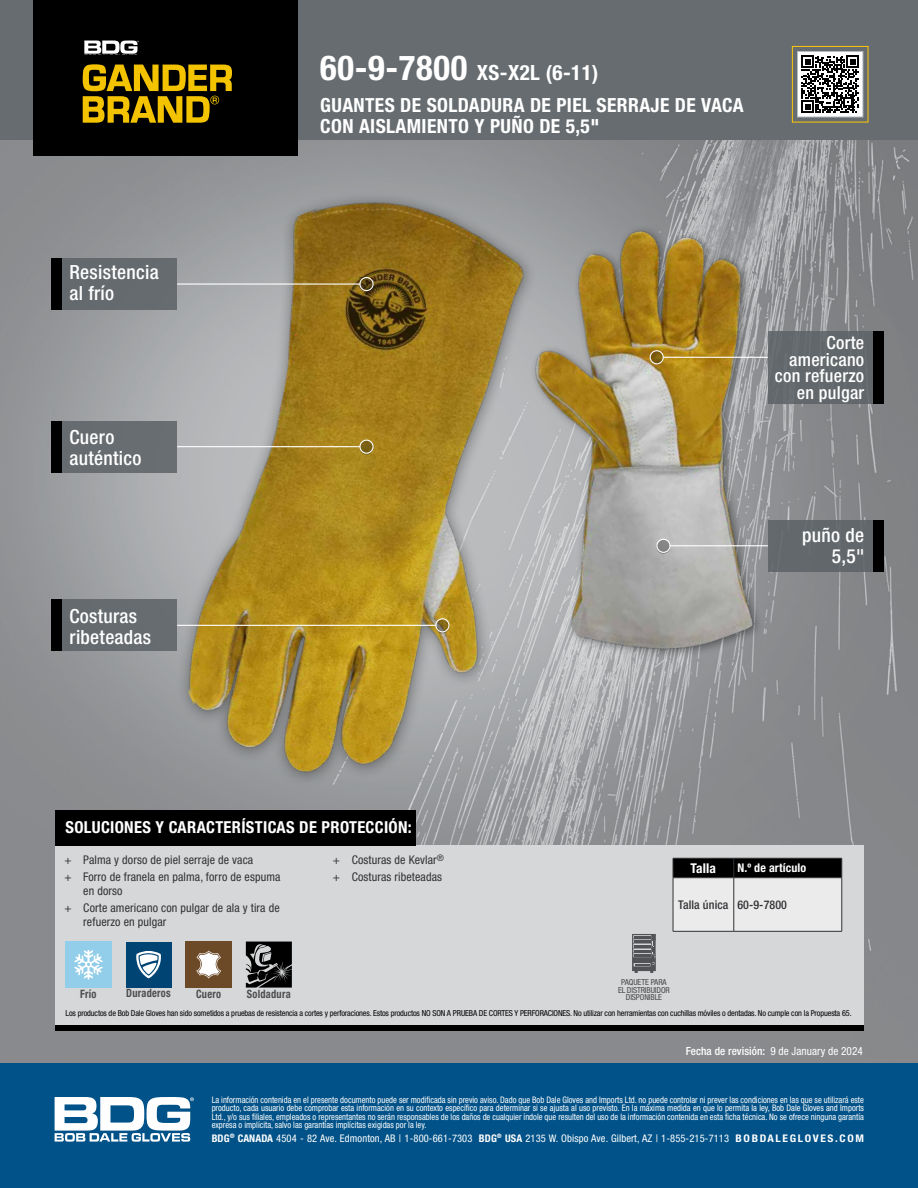
<style>
.page{position:relative;width:918px;height:1188px;background:#fff}
.page>*{position:absolute;margin:0;border:0;box-sizing:border-box;transform-origin:0 0}
.t1{font:700 condensed 21px "Helvetica Neue LT Std";letter-spacing:.02em;color:#fff}
.t2{font:700 condensed 19.5px/21px "Helvetica Neue LT Std";letter-spacing:.02em;color:#fff}
.t3{font:500 condensed 19.5px/21px "Helvetica Neue LT Std";letter-spacing:.015em;color:#fff}
.t4{font:500 condensed 18px/16.5px "Helvetica Neue LT Std";letter-spacing:.015em;color:#fff;text-align:right}
.t5{font:700 condensed 16.5px "Helvetica Neue LT Std";letter-spacing:.02em;color:#fff}
.t6{font:700 condensed 13.5px "Helvetica Neue LT Std";letter-spacing:.01em;color:#fff}
.t7{font:condensed 12px/16.5px "Helvetica Neue LT Std";letter-spacing:.01em;color:#313234}
.t8{font:500 condensed 12px "Helvetica Neue LT Std";letter-spacing:.01em;color:#313234}
.t9{font:700 condensed 12px "Helvetica Neue LT Std";letter-spacing:.01em;color:#fff}
.t10{font:700 condensed 11.55px "Helvetica Neue";letter-spacing:.025em;color:#4b4d4f;scale:.9 1}
.t11{font:700 condensed 11.4px "Helvetica Neue";letter-spacing:.025em;color:#4b4d4f;scale:.9 1}
.t12{font:500 condensed 11.25px "Helvetica Neue LT Std";letter-spacing:.005em;color:#fff}
.t13{font:condensed 10.5px "Helvetica Neue LT Std";letter-spacing:.01em;color:#fff}
.t14{font:condensed 9.75px "Helvetica Neue LT Std";letter-spacing:.01em;color:#000}
.t15{font:condensed 9.75px/10.5px "Helvetica Neue LT Std";letter-spacing:.01em;color:#464547}
.t16{font:condensed 9px/8.6px "Helvetica Neue LT Std";color:#fff;text-align:justify;scale:.95 1}
.t17{font:condensed 8.25px "Helvetica Neue LT Std";letter-spacing:-.015em;color:#000}
.t18{font:condensed 8.25px/7.5px "Helvetica Neue LT Std";letter-spacing:-.01em;color:#464547;text-align:center}
.s1{font-size:34.5px}
.s2{font-weight:400}
.s3{font-weight:700}
</style>
<div class="page">
<img style="left:0;top:140px;width:918px;height:923px">
<div style="left:0;top:0;width:918px;height:140px;background:#666c70"></div>
<div style="left:34px;top:0;width:264px;height:156px;background:#000"></div>
<svg style="left:84px;top:40px;width:55px;height:15px"></svg>
<div style="left:792px;top:46px;width:76px;height:76px;border:1px solid #ffc709"></div>
<svg style="left:83px;top:64px;width:149px;height:59px"></svg>
<div style="left:0;top:1063px;width:918px;height:125px;background:#005288"></div>
<svg style="left:54px;top:1097px;width:140px;height:45px"></svg>
<div style="left:55px;top:846px;width:809px;height:180px;background:#d5d7d8"></div>
<div style="left:55px;top:810px;width:361px;height:36px;background:#000"></div>
<div style="left:55px;top:1025px;width:809px;height:5px;background:#000"></div>
<svg style="left:632px;top:934px;width:24px;height:39px"></svg>
<img style="left:179px;top:154px;width:391px;height:650px">
<img style="left:511px;top:211px;width:250px;height:472px">
<svg style="left:65px;top:942px;width:46px;height:46px;background:#9ed3eb"></svg>
<svg style="left:74px;top:950px;width:14px;height:19px"></svg>
<div style="left:126px;top:942px;width:46px;height:46px;background:#004474"></div>
<svg style="left:136px;top:951px;width:25px;height:27px"></svg>
<div style="left:186px;top:942px;width:46px;height:46px;background:#6c4927"></div>
<svg style="left:196px;top:951px;width:25px;height:28px"></svg>
<svg style="left:246px;top:942px;width:46px;height:46px;background:#343535"></svg>
<div style="left:797px;top:52px;width:66px;height:65px;background:#fff"></div>
<svg style="left:802px;top:56px;width:57px;height:57px"></svg>
<div style="left:797px;top:51px;width:66px;height:66px;border:1px solid #b3b9be"></div>
<div style="left:52px;top:421px;width:125px;height:51px;background:#676c70"></div>
<div style="left:51px;top:421px;width:11px;height:51px;background:#000"></div>
<svg style="left:359px;top:441px;width:15px;height:14px"></svg>
<hr style="left:177px;top:446px;width:183px;height:1px;background:#fff">
<div style="left:359px;top:440px;width:15px;height:14px;border:1px solid #fff;border-radius:50%"></div>
<div style="left:52px;top:600px;width:125px;height:51px;background:#656b6f"></div>
<div style="left:51px;top:600px;width:11px;height:51px;background:#000"></div>
<svg style="left:435px;top:619px;width:15px;height:14px"></svg>
<hr style="left:177px;top:625px;width:259px;height:1px;background:#fff">
<div style="left:435px;top:618px;width:15px;height:14px;border:1px solid #fff;border-radius:50%"></div>
<div style="left:768px;top:520px;width:115px;height:52px;background:#5c6266"></div>
<div style="left:873px;top:520px;width:11px;height:52px;background:#000"></div>
<svg style="left:656px;top:540px;width:15px;height:14px"></svg>
<hr style="left:670px;top:545px;width:98px;height:1px;background:#fff">
<div style="left:656px;top:539px;width:15px;height:14px;border:1px solid #fff;border-radius:50%"></div>
<div style="left:52px;top:258px;width:125px;height:52px;background:#656a6e"></div>
<div style="left:51px;top:258px;width:11px;height:52px;background:#000"></div>
<svg style="left:359px;top:278px;width:15px;height:14px"></svg>
<hr style="left:177px;top:283px;width:183px;height:2px;background:#fff">
<div style="left:359px;top:277px;width:15px;height:14px;border:1px solid #fff;border-radius:50%"></div>
<div style="left:768px;top:332px;width:115px;height:72px;background:#5c6266"></div>
<div style="left:873px;top:332px;width:11px;height:72px;background:#000"></div>
<svg style="left:650px;top:350px;width:14px;height:14px"></svg>
<hr style="left:664px;top:357px;width:104px;height:1px;background:#fff">
<div style="left:650px;top:350px;width:14px;height:14px;border:1px solid #fff;border-radius:50%"></div>
<svg style="left:673px;top:858px;width:170px;height:73px;background:#ababab"></svg>
<hr style="left:673px;top:877px;width:61px;height:1px;background:#313234">
<hr style="left:673px;top:878px;width:1px;height:53px;background:#313234">
<hr style="left:734px;top:877px;width:108px;height:1px;background:#313234">
<hr style="left:734px;top:878px;width:1px;height:53px;background:#313234">
<hr style="left:842px;top:878px;width:1px;height:53px;background:#313234">
<hr style="left:673px;top:931px;width:61px;height:1px;background:#313234">
<hr style="left:734px;top:931px;width:108px;height:1px;background:#313234">
<h2 class="t3" style="left:70px;top:262px;width:91px">Resistencia al frío</h2>
<h2 class="t3" style="left:70px;top:426px;width:74px">Cuero auténtico</h2>
<h2 class="t3" style="left:70px;top:605px;width:83px">Costuras ribeteadas</h2>
<h1 class="t1" style="left:320px;top:60px;width:280px"><span class="s1">60-9-7800</span> XS-X2L (6-11)</h1>
<h2 class="t2" style="left:320px;top:94px;width:425px">GUANTES DE SOLDADURA DE PIEL SERRAJE DE VACA<br>CON AISLAMIENTO Y PUÑO DE 5,5"</h2>
<h3 class="t4" style="left:775px;top:334px;width:91px">Corte americano con refuerzo en pulgar</h3>
<h2 class="t3" style="left:802px;top:525px;width:64px;text-align:right">puño de<br>5,5"</h2>
<h3 class="t5" style="left:65px;top:817px;width:348px">SOLUCIONES Y CARACTERÍSTICAS DE PROTECCIÓN:</h3>
<h3 class="t5" style="left:65px;top:817px;width:217px">HAZARD SOLUTIONS/FEATURES:</h3>
<h3 class="t7" style="left:64px;top:851px;width:218px">+ Palma y dorso de piel serraje de vaca<br>+ Forro de franela en palma, forro de espuma</h3>
<h3 class="t7" style="left:64px;top:882px;width:217px;text-indent:19px">en dorso<br>+ Corte americano con pulgar de ala y tira de</h3>
<h3 class="t7" style="left:83px;top:913px;width:85px">refuerzo en pulgar</h3>
<p class="t10" style="left:80px;top:986px;width:20px">Frío</p>
<p class="t11" style="left:126px;top:986px;width:51px">Duraderos</p>
<p class="t10" style="left:196px;top:986px;width:29px">Cuero</p>
<p class="t10" style="left:247px;top:986px;width:50px">Soldadura</p>
<h3 class="t7" style="left:333px;top:851px;width:113px">+ Costuras de Kevlar<sup>® </sup>+ Costuras ribeteadas</h3>
<h3 class="t6" style="left:691px;top:860px;width:27px">Talla</h3>
<h3 class="t9" style="left:737px;top:861px;width:70px">N.º de artículo</h3>
<h3 class="t8" style="left:678px;top:897px;width:110px">Talla única 60-9-7800</h3>
<p class="t15" style="left:623px;top:978px;width:44px">VEND PACK<br>AVAILABLE</p>
<p class="t18" style="left:618px;top:979px;width:53px">PAQUETE PARA<br>EL DISTRIBUIDOR<br>DISPONIBLE</p>
<p class="t14" style="left:66px;top:1007px;width:778px">Bob Dale Gloves products are tested for cut and puncture resistance. These products ARE NOT CUT AND PUNCTURE PROOF. Do not use with moving blades, tools or serrated blades. Not Proposition 65 compliant.</p>
<p class="t17" style="left:66px;top:1009px;width:788px">Los productos de Bob Dale Gloves han sido sometidos a pruebas de resistencia a cortes y perforaciones. Estos productos NO SON A PRUEBA DE CORTES Y PERFORACIONES. No utilizar con herramientas con cuchillas móviles o dentadas. No cumple con la Propuesta 65.</p>
<p class="t12" style="left:686px;top:1045px;width:179px">Fecha de revisión: <span class="s2">9 de January de 2024</span></p>
<p class="t16" style="left:212px;top:1095px;width:688px">La información contenida en el presente documento puede ser modificada sin previo aviso. Dado que Bob Dale Gloves and Imports Ltd. no puede controlar ni prever las condiciones en las que se utilizará este producto, cada usuario debe comprobar esta información en su contexto específico para determinar si se ajusta al uso previsto. En la máxima medida en que lo permita la ley, Bob Dale Gloves and Imports Ltd., y/o sus filiales, empleados o representantes no serán responsables de los daños de cualquier índole que resulten del uso de la información contenida en esta ficha técnica. No se ofrece ninguna garantía expresa o implícita, salvo las garantías implícitas exigidas por la ley.</p>
<p class="t13" style="left:212px;top:1132px;width:654px"><span class="s3">BDG</span><sup>®</sup> <span class="s3">CANADA</span> 4504 - 82 Ave. Edmonton, AB | 1-800-661-7303 <span class="s3">BDG</span><sup>®</sup> <span class="s3">USA</span> 2135 W. Obispo Ave. Gilbert, AZ | 1-855-215-7113 <span class="s3">BOBDALEGLOVES.COM</span></p>
<p class="t16" style="left:212px;top:1094px;width:688px;line-height:10.5px">Information contai ed n this document is subject to change with ut notice. As Bob Dale Gloves and Imports Ltd. cannot contr l or anticipate the conditions under which this product may be used, each u er should review the information in specific context of the planned use. To the maximum extent permitted by law, Bob Dale Gloves and Imports Ltd., and/or its affiliates, employees or representatives will not be responsible for damages of any nature resulting from the use or reliance upon the information contained in this data sheet. No express or implied warranties are given other than those implied mandatory by law.</p>
</div>
